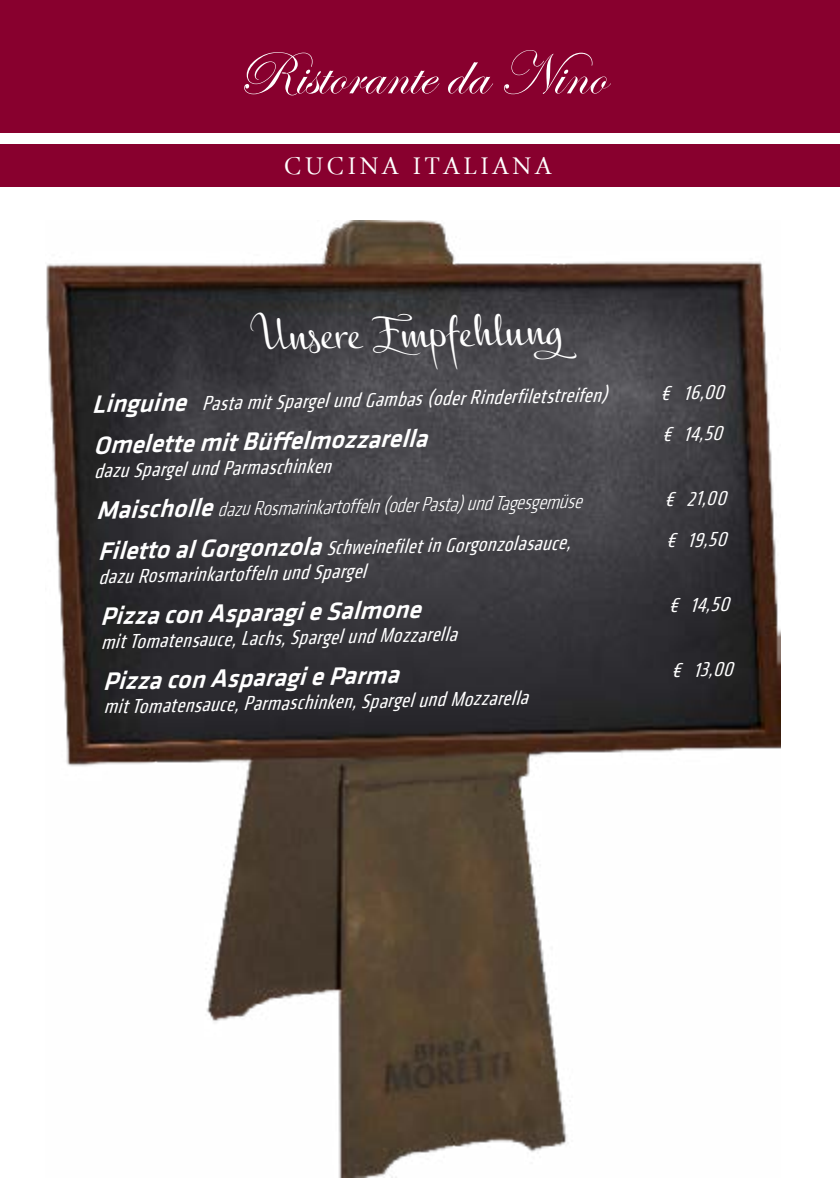
<style>
.page{position:relative;width:840px;height:1191px;background:#fff}
.page>*{position:absolute;margin:0;border:0;box-sizing:border-box;transform-origin:0 0}
.t1{font:62px "Edwardian Script ITC";color:#fff}
.t2{font:40px "Alfina";color:#fff}
.t3{font:35.2px "Arabic Typesetting";letter-spacing:.1em;color:#fff}
.t4{font:italic 500 25.8px "Klavika";color:#fff}
.t5{font:italic condensed 20.6px "Klavika CH";color:#fff}
.t6{font:italic 300 condensed 20.6px/40.2px "Klavika CH";color:#fff}
.s1{font-family:"Klavika";font-weight:500;font-stretch:normal;font-size:25.8px}
.s2{font-weight:400}
</style>
<div class="page">
<img style="left:46px;top:220px;width:734px;height:957px">
<div style="left:0;top:144px;width:838px;height:43px;background:#88002e"></div>
<div style="left:0;top:0;width:839px;height:132px;background:#88002e"></div>
<h1 class="t1" style="left:237px;top:40px;width:369px">Ristorante da Nino</h1>
<h3 class="t3" style="left:284px;top:148px;width:269px">CUCINA ITALIANA</h3>
<h2 class="t2" style="left:254px;top:312px;width:310px;rotate:-1deg">Unsere Empfehlung</h2>
<p class="t5" style="left:92px;top:392px;width:516px;rotate:-1deg"><span class="s1">Linguine</span> Pasta mit Spargel und Gambas (oder Rinderfiletstreifen)</p>
<p class="t5" style="left:659px;top:381px;width:65px;rotate:-1deg">€ 16,00</p>
<p class="t4" style="left:93px;top:427px;width:335px;rotate:-1deg">Omelette mit Büffelmozzarella</p>
<p class="t5" style="left:661px;top:422px;width:61px;rotate:-1deg">€ 14,50</p>
<p class="t6" style="left:94px;top:450px;width:487px;rotate:-1deg"><span class="s2">dazu Spargel und Parmaschinken<br></span><span class="s1">Maischolle</span> dazu Rosmarinkartoffeln (oder Pasta) und Tagesgemüse</p>
<p class="t5" style="left:664px;top:487px;width:63px;rotate:-1deg">€ 21,00</p>
<p class="t5" style="left:97px;top:539px;width:474px;rotate:-1deg"><span class="s1">Filetto al Gorgonzola</span> Schweinefilet in Gorgonzolasauce,</p>
<p class="t5" style="left:665px;top:528px;width:61px;rotate:-1deg">€ 19,50</p>
<p class="t5" style="left:98px;top:564px;width:268px;rotate:-1deg">dazu Rosmarinkartoffeln und Spargel</p>
<p class="t4" style="left:100px;top:598px;width:322px;rotate:-1deg">Pizza con Asparagi e Salmone</p>
<p class="t5" style="left:668px;top:593px;width:61px;rotate:-1deg">€ 14,50</p>
<p class="t5" style="left:101px;top:629px;width:357px;rotate:-1deg">mit Tomatensauce, Lachs, Spargel und Mozzarella</p>
<p class="t4" style="left:102px;top:663px;width:297px;rotate:-1deg">Pizza con Asparagi e Parma</p>
<p class="t5" style="left:670px;top:658px;width:63px;rotate:-1deg">€ 13,00</p>
<p class="t5" style="left:103px;top:694px;width:425px;rotate:-1deg">mit Tomatensauce, Parmaschinken, Spargel und Mozzarella</p>
</div>
